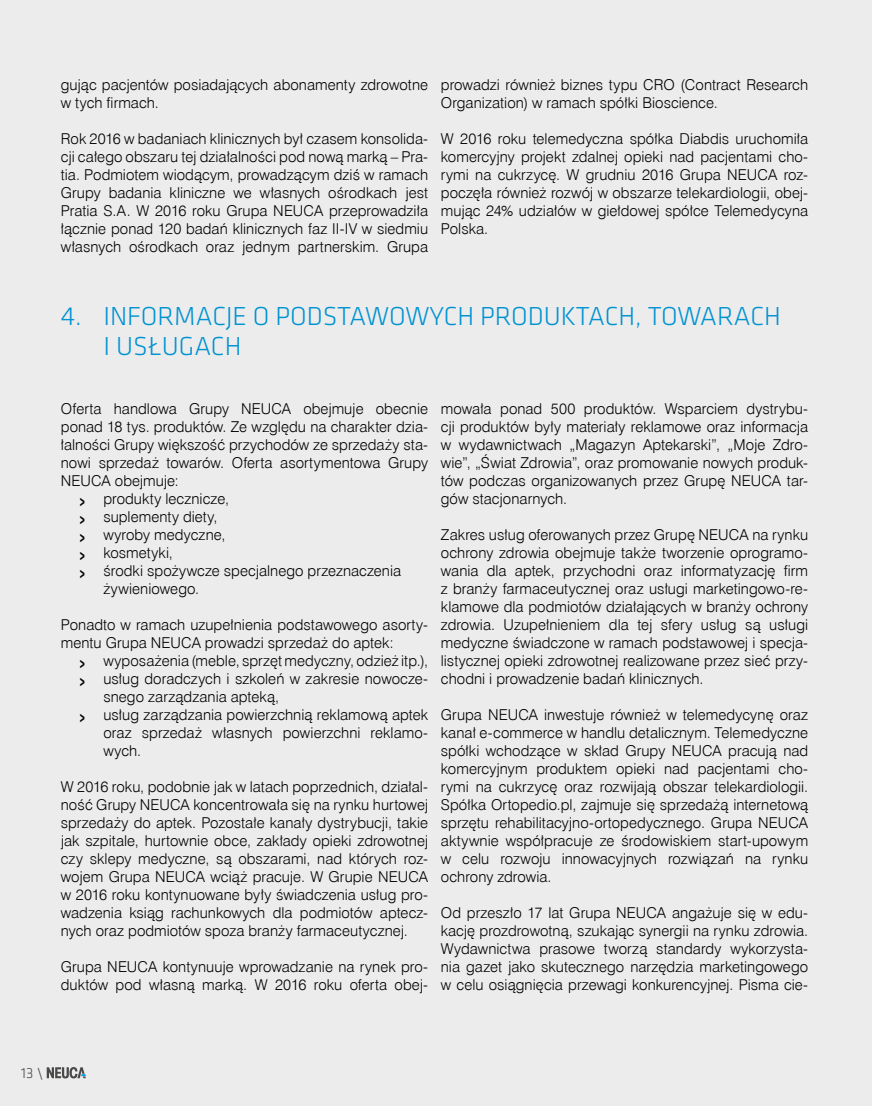
<style>
.page{position:relative;width:872px;height:1106px;background:#ececed}
.page>*{position:absolute;margin:0;border:0;box-sizing:border-box;transform-origin:0 0}
.t1{font:300 27px/30px "Klavika Basic";color:#0093d2}
.t2{font:15px/18px "Swis 721 Lt EU";letter-spacing:.005em;color:#000;text-align:justify}
.t3{font:300 15px "Klavika";color:#494948}
.s1{font-size:30px}
</style>
<div class="page">
<svg style="left:47px;top:1067px;width:39px;height:11px"></svg>
<p class="t2" style="left:61px;top:76px;width:369px">gując pacjentów posiadających abonamenty zdrowotne w tych firmach.</p>
<p class="t2" style="left:61px;top:130px;width:369px">Rok 2016 w badaniach klinicznych był czasem konsolida&shy;cji całego obszaru tej działalności pod nową marką – Pra&shy;tia. Podmiotem wiodącym, prowadzącym dziś w ramach Grupy badania kliniczne we własnych ośrodkach jest Pratia S.A. W 2016 roku Grupa NEUCA przeprowadziła łącznie ponad 120 badań klinicznych faz II-IV w siedmiu własnych ośrodkach oraz jednym partnerskim. Grupa</p>
<p class="t2" style="left:441px;top:76px;width:369px">prowadzi również biznes typu CRO (Contract Research<br>Organization) w ramach spółki Bioscience.</p>
<p class="t2" style="left:441px;top:130px;width:369px">W 2016 roku telemedyczna spółka Diabdis uruchomiła komercyjny projekt zdalnej opieki nad pacjentami cho&shy;rymi na cukrzycę. W grudniu 2016 Grupa NEUCA roz&shy;poczęła również rozwój w obszarze telekardiologii, obej&shy;mując 24% udziałów w giełdowej spółce Telemedycyna Polska.</p>
<h1 class="t1" style="left:103px;top:300px;width:679px;text-indent:-43px">4. INFORMACJE O PODSTAWOWYCH PRODUKTACH, TOWARACH<br>I USŁUGACH</h1>
<p class="t2" style="left:61px;top:400px;width:369px">Oferta handlowa Grupy NEUCA obejmuje obecnie</p>
<p class="t2" style="left:61px;top:418px;width:369px">ponad 18 tys. produktów. Ze względu na charakter dzia-</p>
<p class="t2" style="left:61px;top:436px;width:369px">łalności Grupy większość przychodów ze sprzedaży sta-</p>
<p class="t2" style="left:61px;top:454px;width:369px">nowi sprzedaż towarów. Oferta asortymentowa Grupy</p>
<p class="t2" style="left:61px;top:472px;width:120px">NEUCA obejmuje:</p>
<p class="t2" style="left:79px;top:490px;width:152px"><span class="s1">›</span> produkty lecznicze,</p>
<p class="t2" style="left:79px;top:508px;width:140px"><span class="s1">›</span> suplementy diety,</p>
<p class="t2" style="left:79px;top:526px;width:148px"><span class="s1">›</span> wyroby medyczne,</p>
<p class="t2" style="left:79px;top:544px;width:96px"><span class="s1">›</span> kosmetyki,</p>
<p class="t2" style="left:79px;top:562px;width:324px"><span class="s1">›</span> środki spożywcze specjalnego przeznaczenia</p>
<p class="t2" style="left:103px;top:580px;width:97px">żywieniowego.</p>
<p class="t2" style="left:61px;top:616px;width:369px">Ponadto w ramach uzupełnienia podstawowego asorty&shy;mentu Grupa NEUCA prowadzi sprzedaż do aptek:</p>
<p class="t2" style="left:79px;top:652px;width:351px"><span class="s1">›</span> wyposażenia (meble, sprzęt medyczny, odzież itp.),</p>
<p class="t2" style="left:79px;top:670px;width:351px"><span class="s1">›</span> usług doradczych i szkoleń w zakresie nowocze-</p>
<p class="t2" style="left:103px;top:688px;width:177px">snego zarządzania apteką,</p>
<p class="t2" style="left:79px;top:706px;width:351px"><span class="s1">›</span> usług zarządzania powierzchnią reklamową aptek</p>
<p class="t2" style="left:103px;top:724px;width:326px">oraz sprzedaż własnych powierzchni reklamo-</p>
<p class="t2" style="left:103px;top:742px;width:39px">wych.</p>
<p class="t2" style="left:61px;top:778px;width:369px">W 2016 roku, podobnie jak w latach poprzednich, działal&shy;ność Grupy NEUCA koncentrowała się na rynku hurtowej sprzedaży do aptek. Pozostałe kanały dystrybucji, takie jak szpitale, hurtownie obce, zakłady opieki zdrowotnej czy sklepy medyczne, są obszarami, nad których roz&shy;wojem Grupa NEUCA wciąż pracuje. W Grupie NEUCA w 2016 roku kontynuowane były świadczenia usług pro&shy;wadzenia ksiąg rachunkowych dla podmiotów aptecz&shy;nych oraz podmiotów spoza branży farmaceutycznej.</p>
<p class="t2" style="left:61px;top:958px;width:369px">Grupa NEUCA kontynuuje wprowadzanie na rynek pro&shy;duktów pod własną marką. W 2016 roku oferta obej-</p>
<p class="t2" style="left:441px;top:400px;width:369px">mowała ponad 500 produktów. Wsparciem dystrybu&shy;cji produktów były materiały reklamowe oraz informacja w wydawnictwach „Magazyn Aptekarski”, „Moje Zdro&shy;wie”, „Świat Zdrowia”, oraz promowanie nowych produk&shy;tów podczas organizowanych przez Grupę NEUCA tar&shy;gów stacjonarnych.</p>
<p class="t2" style="left:441px;top:526px;width:369px">Zakres usług oferowanych przez Grupę NEUCA na rynku ochrony zdrowia obejmuje także tworzenie oprogramo&shy;wania dla aptek, przychodni oraz informatyzację firm z branży farmaceutycznej oraz usługi marketingowo-re&shy;klamowe dla podmiotów działających w branży ochrony zdrowia. Uzupełnieniem dla tej sfery usług są usługi medyczne świadczone w ramach podstawowej i specja&shy;listycznej opieki zdrowotnej realizowane przez sieć przy&shy;chodni i prowadzenie badań klinicznych.</p>
<p class="t2" style="left:441px;top:706px;width:369px">Grupa NEUCA inwestuje również w telemedycynę oraz kanał e-commerce w handlu detalicznym. Telemedyczne spółki wchodzące w skład Grupy NEUCA pracują nad komercyjnym produktem opieki nad pacjentami cho&shy;rymi na cukrzycę oraz rozwijają obszar telekardiologii.<br>Spółka Ortopedio.pl, zajmuje się sprzedażą internetową sprzętu rehabilitacyjno-ortopedycznego. Grupa NEUCA aktywnie współpracuje ze środowiskiem start-upowym w celu rozwoju innowacyjnych rozwiązań na rynku ochrony zdrowia.</p>
<p class="t2" style="left:441px;top:904px;width:369px">Od przeszło 17 lat Grupa NEUCA angażuje się w edu&shy;kację prozdrowotną, szukając synergii na rynku zdrowia.<br>Wydawnictwa prasowe tworzą standardy wykorzysta&shy;nia gazet jako skutecznego narzędzia marketingowego w celu osiągnięcia przewagi konkurencyjnej. Pisma cie-</p>
<p class="t3" style="left:21px;top:1064px;width:24px">13 \</p>
</div>
